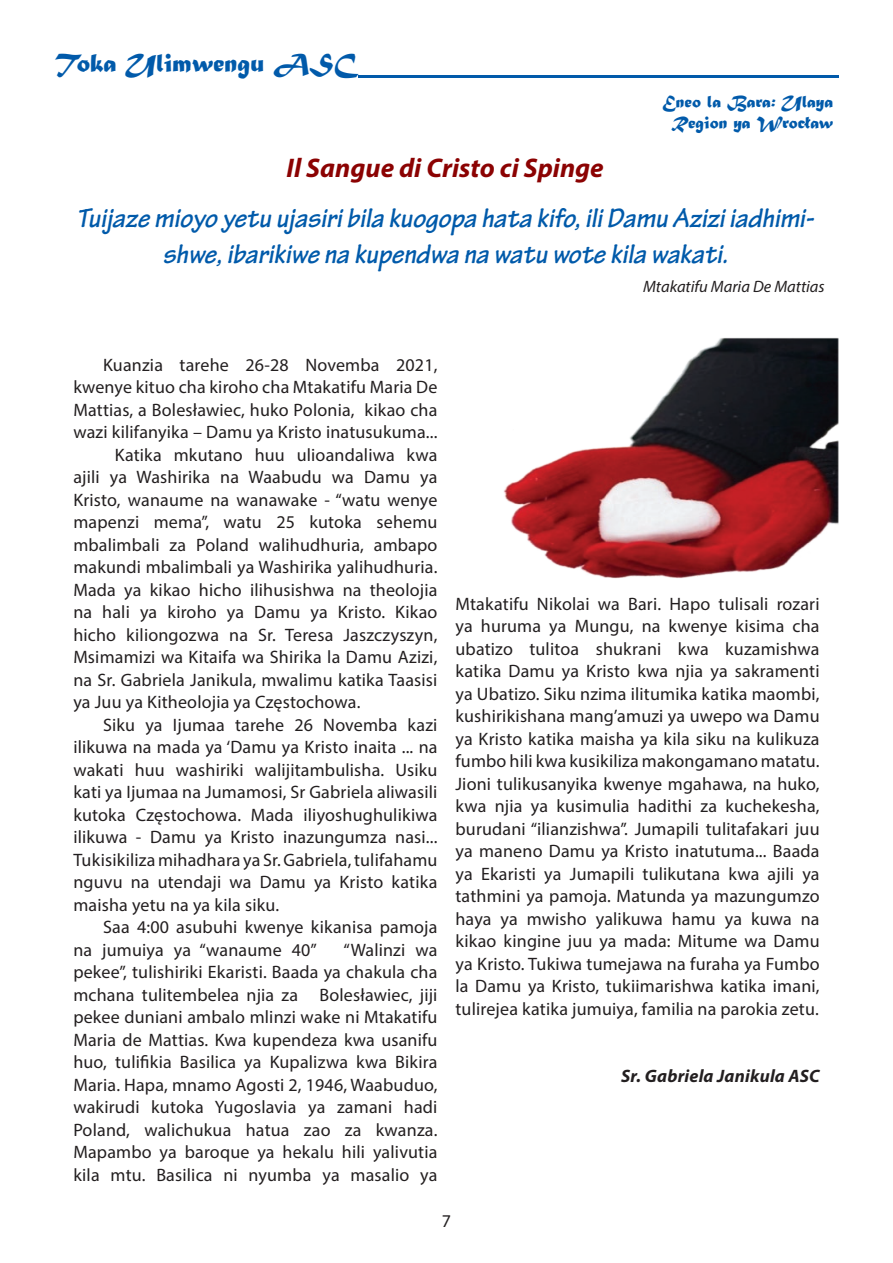
<style>
.page{position:relative;width:893px;height:1263px;background:#fff}
.page>*{position:absolute;margin:0;border:0;box-sizing:border-box;transform-origin:0 0}
.t1{font:italic 700 28.5px/36px "Tekton Pro";color:#015aaa;text-align:center}
.t2{font:italic 700 27px "Myriad Pro";color:#8b0202}
.t3{font:27px "Matura MT Script Capitals";color:#015aaa}
.t4{font:18px/22.5px "Myriad Pro";letter-spacing:.01em;color:#231f20;text-align:justify}
.t5{font:18px/21.6px "Matura MT Script Capitals";color:#015aaa;text-align:center}
.t6{font:italic 700 18px "Myriad Pro";letter-spacing:.01em;color:#231f20}
.t7{font:italic 16.5px "Myriad Pro";color:#231f20}
</style>
<div class="page">
<svg style="left:804px;top:119px;width:7px;height:7px"></svg>
<img style="left:504px;top:337px;width:335px;height:242px">
<svg style="left:359px;top:75px;width:480px;height:3px"></svg>
<h2 class="t3" style="left:55px;top:46px;width:303px">Toka Ulimwengu ASC</h2>
<h2 class="t2" style="left:287px;top:150px;width:319px">Il Sangue di Cristo ci Spinge</h2>
<p class="t5" style="left:662px;top:92px;width:172px">Eneo la Bara: Ulaya<br>Region ya Wroclaw</p>
<h1 class="t1" style="left:76px;top:201px;width:739px">Tuijaze mioyo yetu ujasiri bila kuogopa hata kifo, ili Damu Azizi iadhimi&shy;shwe, ibarikiwe na kupendwa na watu wote kila wakati.</h1>
<p class="t7" style="left:643px;top:276px;width:183px">Mtakatifu Maria De Mattias</p>
<p class="t4" style="left:103px;top:353px;width:336px">Kuanzia tarehe 26-28 Novemba 2021,</p>
<p class="t4" style="left:73px;top:376px;width:366px">kwenye kituo cha kiroho cha Mtakatifu Maria De</p>
<p class="t4" style="left:73px;top:398px;width:366px">Mattias, a Bolesławiec, huko Polonia, kikao cha</p>
<p class="t4" style="left:73px;top:421px;width:366px">wazi kilifanyika – Damu ya Kristo inatusukuma...</p>
<p class="t4" style="left:115px;top:443px;width:324px">Katika mkutano huu ulioandaliwa kwa</p>
<p class="t4" style="left:73px;top:466px;width:366px">ajili ya Washirika na Waabudu wa Damu ya</p>
<p class="t4" style="left:73px;top:488px;width:366px">Kristo, wanaume na wanawake - “watu wenye</p>
<p class="t4" style="left:73px;top:511px;width:366px">mapenzi mema”, watu 25 kutoka sehemu</p>
<p class="t4" style="left:73px;top:533px;width:366px">mbalimbali za Poland walihudhuria, ambapo</p>
<p class="t4" style="left:73px;top:556px;width:366px">makundi mbalimbali ya Washirika yalihudhuria.</p>
<p class="t4" style="left:73px;top:578px;width:366px">Mada ya kikao hicho ilihusishwa na theolojia</p>
<p class="t4" style="left:73px;top:601px;width:366px">na hali ya kiroho ya Damu ya Kristo. Kikao</p>
<p class="t4" style="left:73px;top:623px;width:366px">hicho kiliongozwa na Sr. Teresa Jaszczyszyn,</p>
<p class="t4" style="left:73px;top:646px;width:366px">Msimamizi wa Kitaifa wa Shirika la Damu Azizi,</p>
<p class="t4" style="left:73px;top:668px;width:366px">na Sr. Gabriela Janikula, mwalimu katika Taasisi</p>
<p class="t4" style="left:73px;top:691px;width:289px">ya Juu ya Kitheolojia ya Częstochowa.</p>
<p class="t4" style="left:103px;top:713px;width:336px">Siku ya Ijumaa tarehe 26 Novemba kazi</p>
<p class="t4" style="left:73px;top:736px;width:366px">ilikuwa na mada ya ‘Damu ya Kristo inaita ... na</p>
<p class="t4" style="left:73px;top:758px;width:366px">wakati huu washiriki walijitambulisha. Usiku</p>
<p class="t4" style="left:73px;top:781px;width:366px">kati ya Ijumaa na Jumamosi, Sr Gabriela aliwasili</p>
<p class="t4" style="left:73px;top:803px;width:366px">kutoka Częstochowa. Mada iliyoshughulikiwa</p>
<p class="t4" style="left:73px;top:826px;width:366px">ilikuwa - Damu ya Kristo inazungumza nasi...</p>
<p class="t4" style="left:73px;top:848px;width:366px">Tukisikiliza mihadhara ya Sr. Gabriela, tulifahamu</p>
<p class="t4" style="left:73px;top:871px;width:366px">nguvu na utendaji wa Damu ya Kristo katika</p>
<p class="t4" style="left:73px;top:893px;width:207px">maisha yetu na ya kila siku.</p>
<p class="t4" style="left:103px;top:916px;width:336px">Saa 4:00 asubuhi kwenye kikanisa pamoja</p>
<p class="t4" style="left:73px;top:938px;width:245px">na jumuiya ya “wanaume 40”</p>
<p class="t4" style="left:73px;top:938px;width:366px;text-indent:270px">“Walinzi wa pekee”, tulishiriki Ekaristi. Baada ya chakula cha mchana tulitembelea njia za Bolesławiec, jiji pekee duniani ambalo mlinzi wake ni Mtakatifu Maria de Mattias. Kwa kupendeza kwa usanifu huo, tulifikia Basilica ya Kupalizwa kwa Bikira Maria. Hapa, mnamo Agosti 2, 1946, Waabuduo, wakirudi kutoka Yugoslavia ya zamani hadi Poland, walichukua hatua zao za kwanza.<br>Mapambo ya baroque ya hekalu hili yalivutia kila mtu. Basilica ni nyumba ya masalio ya</p>
<p class="t4" style="left:455px;top:592px;width:366px">Mtakatifu Nikolai wa Bari. Hapo tulisali rozari ya huruma ya Mungu, na kwenye kisima cha ubatizo tulitoa shukrani kwa kuzamishwa katika Damu ya Kristo kwa njia ya sakramenti ya Ubatizo. Siku nzima ilitumika katika maombi, kushirikishana mang’amuzi ya uwepo wa Damu ya Kristo katika maisha ya kila siku na kulikuza fumbo hili kwa kusikiliza makongamano matatu.<br>Jioni tulikusanyika kwenye mgahawa, na huko, kwa njia ya kusimulia hadithi za kuchekesha, burudani “ilianzishwa”. Jumapili tulitafakari juu ya maneno Damu ya Kristo inatutuma... Baada ya Ekaristi ya Jumapili tulikutana kwa ajili ya tathmini ya pamoja. Matunda ya mazungumzo haya ya mwisho yalikuwa hamu ya kuwa na kikao kingine juu ya mada: Mitume wa Damu ya Kristo. Tukiwa tumejawa na furaha ya Fumbo la Damu ya Kristo, tukiimarishwa katika imani, tulirejea katika jumuiya, familia na parokia zetu.</p>
<p class="t6" style="left:621px;top:1065px;width:200px">Sr. Gabriela Janikula ASC</p>
<p class="t4" style="left:442px;top:1209px;width:11px">7</p>
</div>
